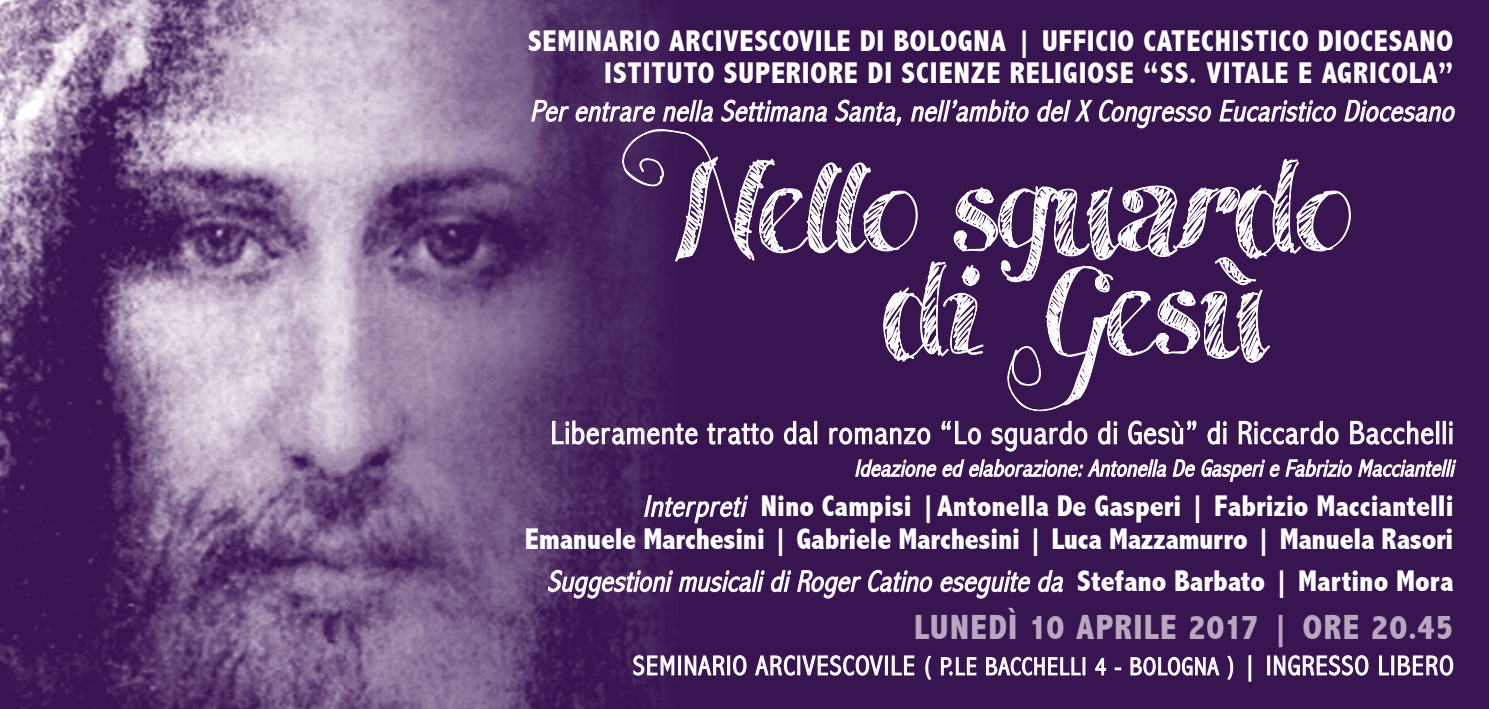
<style>
.page{position:relative;width:1489px;height:709px;background:#fff}
.page>*{position:absolute;margin:0;border:0;box-sizing:border-box;transform-origin:0 0}
.t1{font:125px/102.5px "Made With B";letter-spacing:.005em;color:#fff}
.t2{font:800 condensed 35px "Abadi";letter-spacing:.04em;color:#b9a6bf}
.t3{font:300 condensed 32.5px "Abadi";letter-spacing:.035em;color:#fff}
.t4{font:italic 300 condensed 30px "Abadi";color:#fff}
.t5{font:800 condensed 30px/32.5px "Abadi";color:#fff;text-align:right}
.t6{font:800 condensed 30px/32.5px "Abadi";letter-spacing:.025em;color:#fff;text-align:right}
.t7{font:300 condensed 27.5px "Abadi";letter-spacing:.05em;color:#fff}
.t8{font:italic 300 condensed 23.75px "Abadi";color:#fff}
.s1{font-weight:300;font-style:italic}
.s2{font-weight:800;font-style:normal}
.s3{font-size:25px}
</style>
<div class="page">
<div style="left:0;top:0;width:1488px;height:709px;background:#381451"></div>
<img style="left:0;top:0;width:666px;height:709px">
<svg style="left:530px;top:99px;width:925px;height:313px"></svg>
<svg style="left:551px;top:420px;width:147px;height:25px"></svg>
<svg style="left:707px;top:423px;width:67px;height:22px"></svg>
<svg style="left:783px;top:420px;width:29px;height:25px"></svg>
<div style="left:814px;top:421px;width:3px;height:23px;border:1px solid #fff"></div>
<svg style="left:829px;top:420px;width:627px;height:62px"></svg>
<svg style="left:643px;top:494px;width:105px;height:30px"></svg>
<svg style="left:546px;top:569px;width:387px;height:30px"></svg>
<svg style="left:940px;top:570px;width:91px;height:29px"></svg>
<svg style="left:1038px;top:570px;width:26px;height:23px"></svg>
<svg style="left:632px;top:648px;width:43px;height:28px"></svg>
<div style="left:678px;top:655px;width:3px;height:20px;border:1px solid #fff"></div>
<svg style="left:684px;top:655px;width:41px;height:21px"></svg>
<div style="left:727px;top:655px;width:3px;height:20px;border:1px solid #fff"></div>
<svg style="left:733px;top:655px;width:14px;height:21px"></svg>
<svg style="left:755px;top:655px;width:40px;height:21px"></svg>
<div style="left:797px;top:655px;width:3px;height:20px;border:1px solid #fff"></div>
<svg style="left:802px;top:655px;width:81px;height:21px"></svg>
<div style="left:884px;top:655px;width:4px;height:20px;border:1px solid #fff"></div>
<svg style="left:891px;top:655px;width:23px;height:21px"></svg>
<svg style="left:925px;top:655px;width:7px;height:25px"></svg>
<svg style="left:940px;top:657px;width:37px;height:19px"></svg>
<svg style="left:986px;top:656px;width:95px;height:20px"></svg>
<div style="left:1082px;top:657px;width:3px;height:18px;border:1px solid #fff"></div>
<svg style="left:1095px;top:657px;width:11px;height:19px"></svg>
<svg style="left:1114px;top:667px;width:7px;height:3px"></svg>
<svg style="left:1130px;top:655px;width:103px;height:25px"></svg>
<div style="left:1248px;top:655px;width:3px;height:26px;border:1px solid #fff"></div>
<div style="left:1266px;top:655px;width:4px;height:20px;border:1px solid #fff"></div>
<svg style="left:1273px;top:655px;width:95px;height:21px"></svg>
<svg style="left:1379px;top:655px;width:10px;height:21px"></svg>
<div style="left:1390px;top:655px;width:4px;height:20px;border:1px solid #fff"></div>
<svg style="left:1397px;top:655px;width:56px;height:21px"></svg>
<p class="t6" style="left:528px;top:25px;width:926px">SEMINARIO ARCIVESCOVILE DI BOLOGNA | UFFICIO CATECHISTICO DIOCESANO<br>ISTITUTO SUPERIORE DI SCIENZE RELIGIOSE “SS. VITALE E AGRICOLA”</p>
<p class="t4" style="left:530px;top:94px;width:932px">Perentrare nella Settimana Santa,nell’ambito delX Congresso Eucaristico Diocesano</p>
<h1 class="t1" style="left:884px;top:169px;width:471px;text-indent:-205px">Nello sguardo di Gesù</h1>
<p class="t3" style="left:550px;top:414px;width:904px">Liberamente tratto dal romanzo “Lo sguardo di Gesù” di Riccardo Bacchelli</p>
<p class="t8" style="left:854px;top:454px;width:606px">Ideazione ed elaborazione:Antonella De Gasperie Fabrizio Macciantelli</p>
<p class="t5" style="left:525px;top:490px;width:930px"><span class="s1">Interpreti</span> Nino Campisi |Antonella De Gasperi | Fabrizio Macciantelli<br>Emanuele Marchesini | Gabriele Marchesini | Luca Mazzamurro | Manuela Rasori</p>
<p class="t4" style="left:547px;top:564px;width:907px">SuggestionimusicalidiRogerCatino eseguite da <span class="s2">S t e f a n o B a r b at o | M a r t i n o M o r a</span></p>
<p class="t2" style="left:914px;top:607px;width:541px">LUNEDÌ 10 APRILE 2017 | ORE 20.45</p>
<p class="t7" style="left:633px;top:649px;width:821px">SEMINARIO ARCIVESCOVILE <span class="s3">( P.LE BACCHELLI 4 - BOLOGNA )</span> | INGRESSO LIBERO</p>
</div>
